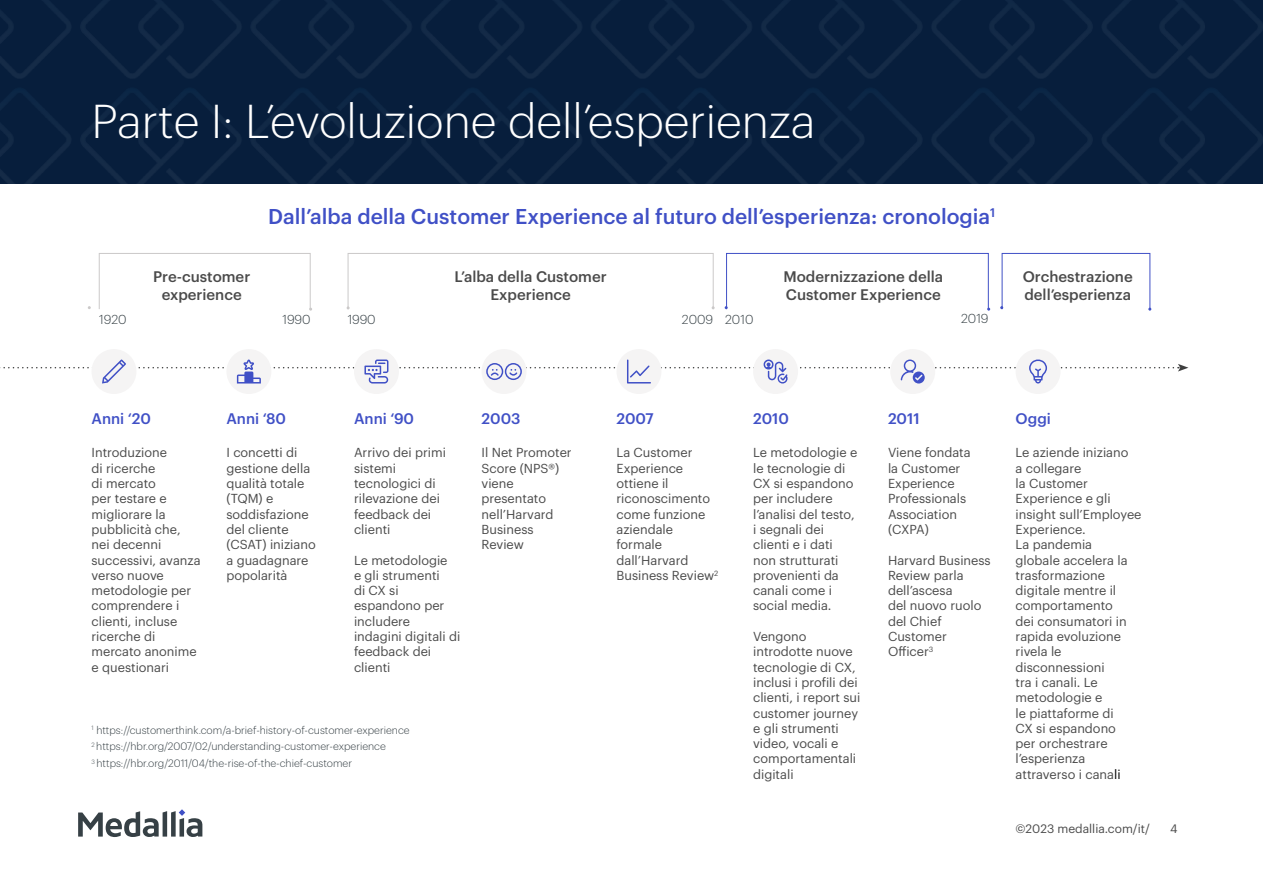
<style>
.page{position:relative;width:1263px;height:893px;background:#fff}
.page>*{position:absolute;margin:0;border:0;box-sizing:border-box;transform-origin:0 0}
.t1{font:300 46.5px "Graphik";color:#fff}
.t2{font:500 21px "Graphik";color:#4050c6}
.t3{font:500 15px/18px "Graphik";color:#4a4a4a;text-align:center}
.t4{font:500 15px "Graphik";color:#4050c6}
.t5{font:12.75px/15.3px "Graphik";color:#4a4a4a}
.t6{font:300 12.75px "Graphik";letter-spacing:-.005em;color:#364045}
.t7{font:12px "Graphik";color:#4a4a4a}
.t8{font:300 10.5px/16.8px "Graphik";color:#364045}
.s1{color:#000}
</style>
<div class="page">
<svg style="left:78px;top:809px;width:124px;height:28px"></svg>
<img style="left:0;top:0;width:1263px;height:184px">
<div style="left:92px;top:349px;width:44px;height:45px;background:#f5f4f4;border-radius:50%"></div>
<div style="left:226px;top:349px;width:45px;height:45px;background:#f5f4f4;border-radius:50%"></div>
<div style="left:354px;top:349px;width:45px;height:45px;background:#f5f4f4;border-radius:50%"></div>
<div style="left:616px;top:349px;width:45px;height:45px;background:#f5f4f4;border-radius:50%"></div>
<div style="left:753px;top:349px;width:45px;height:45px;background:#f5f4f4;border-radius:50%"></div>
<div style="left:890px;top:349px;width:45px;height:45px;background:#f5f4f4;border-radius:50%"></div>
<div style="left:482px;top:349px;width:44px;height:45px;background:#f5f4f4;border-radius:50%"></div>
<div style="left:1015px;top:349px;width:45px;height:45px;background:#f5f4f4;border-radius:50%"></div>
<div style="left:99px;top:253px;width:212px;height:56px;border:1px solid #cbc9c9"></div>
<div style="left:348px;top:253px;width:365px;height:56px;border:1px solid #cbc9c9"></div>
<div style="left:726px;top:253px;width:263px;height:56px;border:1px solid #4050c6"></div>
<div style="left:1002px;top:253px;width:148px;height:56px;border:1px solid #4050c6"></div>
<svg style="left:0;top:359px;width:1188px;height:24px"></svg>
<h1 class="t1" style="left:92px;top:87px;width:725px">Parte I: L’evoluzione dell’esperienza</h1>
<p class="t3" style="left:153px;top:266px;width:99px">Pre-customer experience</p>
<h2 class="t2" style="left:268px;top:201px;width:728px">Dall’alba della Customer Experience al futuro dell’esperienza: cronologia<sup>1</sup></h2>
<p class="t3" style="left:454px;top:266px;width:154px">L’alba della Customer<br>Experience</p>
<p class="t3" style="left:783px;top:266px;width:161px;text-align:left">Modernizzazione della<br>Customer Experience</p>
<p class="t3" style="left:1023px;top:266px;width:112px;text-align:left">Orchestrazione dell’esperienza</p>
<p class="t6" style="left:99px;top:310px;width:29px">1920</p>
<p class="t6" style="left:283px;top:310px;width:30px">1990</p>
<p class="t6" style="left:348px;top:310px;width:30px">1990</p>
<p class="t6" style="left:682px;top:310px;width:73px">2009 2010</p>
<p class="t6" style="left:961px;top:309px;width:29px">2019</p>
<p class="t4" style="left:92px;top:407px;width:61px">Anni ‘20</p>
<p class="t5" style="left:92px;top:444px;width:111px">Introduzione<br>di ricerche<br>di mercato<br>per testare e migliorare la pubblicità che, nei decenni successivi, avanza verso nuove metodologie per comprendere i clienti, incluse ricerche di mercato anonime e questionari</p>
<p class="t4" style="left:226px;top:407px;width:61px">Anni ‘80</p>
<p class="t5" style="left:226px;top:444px;width:91px">I concetti di gestione della qualità totale (TQM) e soddisfazione del cliente (CSAT) iniziano a guadagnare popolarità</p>
<p class="t4" style="left:354px;top:407px;width:62px">Anni ‘90</p>
<p class="t5" style="left:354px;top:444px;width:93px">Arrivo dei primi sistemi tecnologici di rilevazione dei feedback dei clienti</p>
<p class="t5" style="left:354px;top:551px;width:108px">Le metodologie<br>e gli strumenti<br>di CX si espandono per includere indagini digitali di feedback dei clienti</p>
<p class="t8" style="left:92px;top:721px;width:320px"><sup>1</sup> https://customerthink.com/a-brief-history-of-customer-experience<br><sup>2</sup> https://hbr.org/2007/02/understanding-customer-experience<br><sup>3</sup> https://hbr.org/2011/04/the-rise-of-the-chief-customer</p>
<p class="t4" style="left:482px;top:407px;width:40px">2003</p>
<p class="t5" style="left:482px;top:444px;width:92px">Il Net Promoter<br>Score (NPS®) viene presentato nell’Harvard<br>Business<br>Review</p>
<p class="t4" style="left:616px;top:407px;width:39px">2007</p>
<p class="t5" style="left:616px;top:444px;width:103px">La Customer<br>Experience ottiene il riconoscimento come funzione aziendale formale dall’Harvard<br>Business Review<sup>2</sup></p>
<p class="t4" style="left:753px;top:407px;width:37px">2010</p>
<p class="t5" style="left:753px;top:444px;width:106px">Le metodologie e le tecnologie di<br>CX si espandono per includere l’analisi del testo, i segnali dei clienti e i dati non strutturati provenienti da canali come i social media.</p>
<p class="t5" style="left:753px;top:628px;width:109px">Vengono introdotte nuove tecnologie di CX, inclusi i profili dei clienti, i report sui customer journey e gli strumenti video, vocali e comportamentali digitali</p>
<p class="t4" style="left:888px;top:407px;width:33px">2011</p>
<p class="t5" style="left:888px;top:444px;width:84px">Viene fondata la Customer<br>Experience<br>Professionals<br>Association (CXPA)</p>
<p class="t5" style="left:888px;top:551px;width:104px">Harvard Business<br>Review parla dell’ascesa<br>del nuovo ruolo del Chief<br>Customer<br>Officer<sup>3</sup></p>
<p class="t4" style="left:1015px;top:407px;width:37px">Oggi</p>
<p class="t5" style="left:1015px;top:444px;width:127px">Le aziende iniziano<br>a collegare<br>la Customer<br>Experience e gli insight sull’Employee<br>Experience.<br>La pandemia<br>globale accelera la trasformazione digitale mentre il comportamento<br>dei consumatori in rapida evoluzione rivela le disconnessioni<br>tra i canali. Le metodologie e<br>le piattaforme di<br>CX si espandono<br>per orchestrare l’esperienza attraverso i cana<span class="s1">li</span></p>
<p class="t7" style="left:1015px;top:820px;width:136px">©2023 medallia.com/it/</p>
<p class="t7" style="left:1170px;top:820px;width:9px">4</p>
</div>
